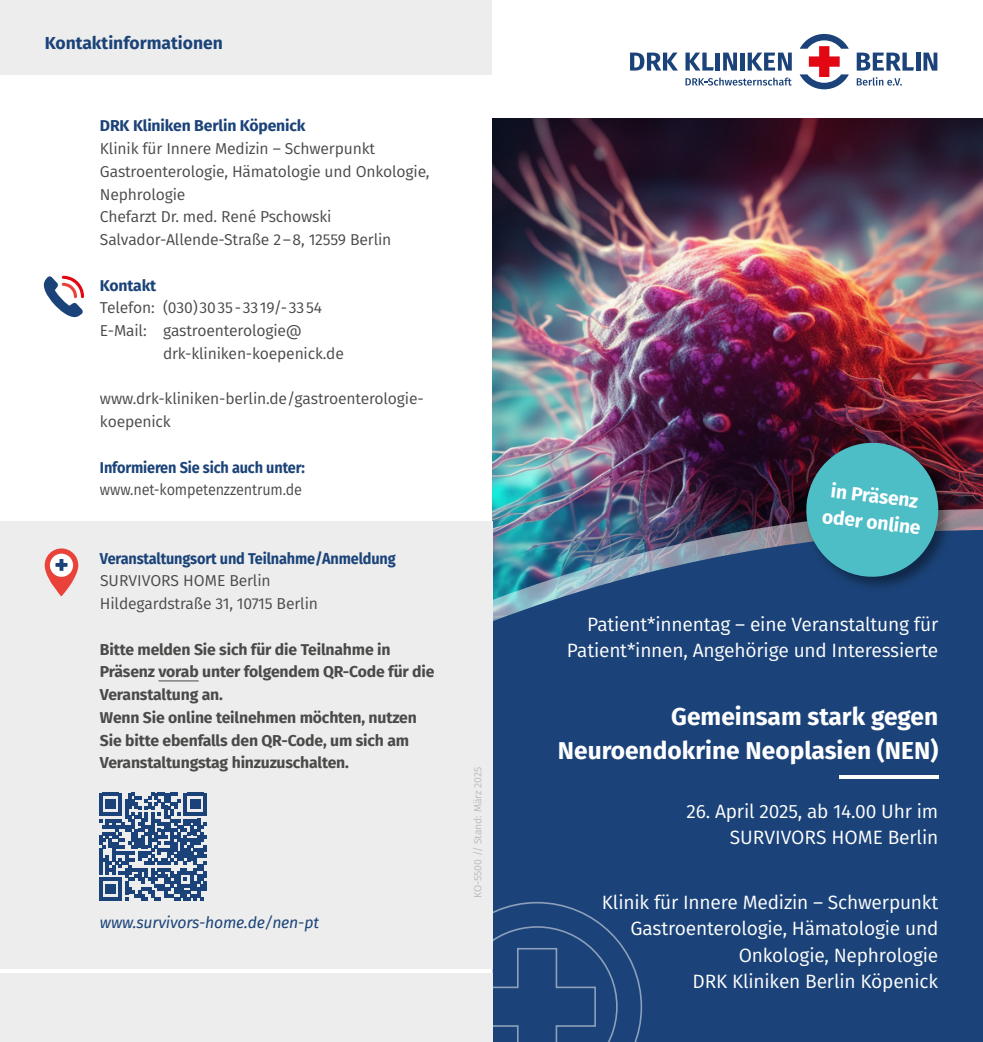
<style>
.page{position:relative;width:983px;height:1042px;background:#fff}
.page>*{position:absolute;margin:0;border:0;box-sizing:border-box;transform-origin:0 0}
.t1{font:700 24.5px/33.2px "Fira Sans";color:#fff;text-align:right}
.t2{font:19.25px/26.2px "Fira Sans";letter-spacing:-.01em;color:#fff;text-align:right}
.t3{font:700 19.25px/26.2px "Fira Sans";color:#fff}
.t4{font:700 17.5px "Fira Sans";color:#1b4379}
.t5{font:15.75px/22.8px "Fira Sans";letter-spacing:-.01em;color:#4a4a49}
.t6{font:700 15.75px/22.8px "Fira Sans";letter-spacing:-.01em;color:#4a4a49}
.t7{font:700 15.75px "Fira Sans";letter-spacing:-.01em;color:#1b4379;scale:.92 1}
.t8{font:700 15.75px "Fira Sans";letter-spacing:-.01em;color:#1b4379}
.t9{font:italic 15.75px "Fira Sans";letter-spacing:-.01em;color:#1b4379}
.t10{font:15.75px "Fira Sans";letter-spacing:-.01em;color:#4a4a49;scale:.92 1}
.t11{font:10.5px "Fira Sans";letter-spacing:-.01em;color:#bcbcbc}
</style>
<div class="page">
<img style="left:492px;top:119px;width:490px;height:390px">
<img style="left:492px;top:509px;width:490px;height:21px">
<div style="left:492px;top:530px;width:490px;height:512px;background:#1b4379"></div>
<svg style="left:856px;top:53px;width:57px;height:18px"></svg>
<hr style="left:916px;top:53px;width:4px;height:18px;background:#1b4379">
<svg style="left:923px;top:53px;width:14px;height:18px"></svg>
<hr style="left:715px;top:53px;width:4px;height:18px;background:#1b4379">
<div style="left:739px;top:53px;width:5px;height:18px;background:#1b4379"></div>
<svg style="left:685px;top:53px;width:28px;height:18px"></svg>
<svg style="left:630px;top:53px;width:47px;height:18px"></svg>
<svg style="left:747px;top:53px;width:44px;height:18px"></svg>
<svg style="left:723px;top:53px;width:13px;height:18px"></svg>
<svg style="left:856px;top:77px;width:45px;height:9px"></svg>
<svg style="left:685px;top:78px;width:106px;height:8px"></svg>
<svg style="left:799px;top:34px;width:49px;height:55px"></svg>
<svg style="left:431px;top:901px;width:211px;height:141px;background:#2b5082"></svg>
<div style="left:0;top:0;width:491px;height:74px;background:#ededed"></div>
<div style="left:0;top:973px;width:492px;height:69px;background:#ededed"></div>
<div style="left:0;top:521px;width:492px;height:447px;background:#ededed"></div>
<div style="left:803px;top:440px;width:151px;height:153px;background:#000;opacity:.41"></div>
<svg style="left:802px;top:439px;width:140px;height:142px;background:#438f9e"></svg>
<hr style="left:838px;top:775px;width:100px;height:4px;background:#fff">
<hr style="left:158px;top:680px;width:41px;height:1px;background:#4a4a49">
<svg style="left:45px;top:548px;width:33px;height:48px"></svg>
<svg style="left:44px;top:276px;width:40px;height:41px"></svg>
<svg style="left:99px;top:793px;width:108px;height:107px"></svg>
<hr style="left:203px;top:881px;width:4px;height:10px;background:#1b4379">
<p class="t4" style="left:45px;top:29px;width:180px">Kontaktinformationen</p>
<p class="t8" style="left:100px;top:112px;width:207px">DRK Kliniken Berlin Köpenick</p>
<p class="t5" style="left:100px;top:137px;width:331px">Klinik für Innere Medizin – Schwerpunkt Gastroenterologie, Hämatologie und Onkologie, Nephrologie<br>Chefarzt Dr. med. René Pschowski Salvador-Allende-Straße 2–8, 12559 Berlin</p>
<p class="t8" style="left:100px;top:272px;width:58px">Kontakt</p>
<p class="t5" style="left:100px;top:296px;width:223px">Telefon: (030)3035-3319/-3354</p>
<p class="t5" style="left:100px;top:319px;width:203px">E-Mail: gastroenterologie@</p>
<p class="t5" style="left:163px;top:341px;width:182px">drk-kliniken-koepenick.de</p>
<p class="t5" style="left:100px;top:387px;width:325px">www.drk-kliniken-berlin.de/gastroenterologie&shy;koepenick</p>
<p class="t7" style="left:100px;top:454px;width:224px">Informieren Sie sich auch unter:</p>
<p class="t10" style="left:100px;top:478px;width:221px">www.net-kompetenzzentrum.de</p>
<p class="t7" style="left:100px;top:545px;width:323px">Veranstaltungsort und Teilnahme/Anmeldung</p>
<p class="t5" style="left:100px;top:569px;width:219px">SURVIVORS HOME Berlin<br>Hildegardstraße 31, 10715 Berlin</p>
<p class="t6" style="left:100px;top:637px;width:336px">Bitte melden Sie sich für die Teilnahme in Präsenz vorab unter folgendem QR-Code für die Veranstaltung an.<br>Wenn Sie online teilnehmen möchten, nutzen Sie bitte ebenfalls den QR-Code, um sich am Veranstaltungstag hinzuzuschalten.</p>
<p class="t9" style="left:100px;top:910px;width:220px">www.survivors-home.de/nen-pt</p>
<p class="t11" style="left:469px;top:898px;width:132px;rotate:-90deg">KO-5500 // Stand: März 2025</p>
<p class="t3" style="left:827px;top:475px;width:101px;rotate:7deg">in Präsenz oder online</p>
<p class="t2" style="left:566px;top:610px;width:373px">Patient*innentag – eine Veranstaltung für<br>Patient*innen, Angehörige und Interessierte</p>
<h1 class="t1" style="left:557px;top:698px;width:382px">Gemeinsam stark gegen<br>Neuroendokrine Neoplasien (NEN)</h1>
<p class="t2" style="left:686px;top:798px;width:253px">26. April 2025, ab 14.00 Uhr im<br>SURVIVORS HOME Berlin</p>
<p class="t2" style="left:601px;top:889px;width:338px">Klinik für Innere Medizin – Schwerpunkt Gastroenterologie, Hämatologie und Onkologie, Nephrologie<br>DRK Kliniken Berlin Köpenick</p>
</div>
